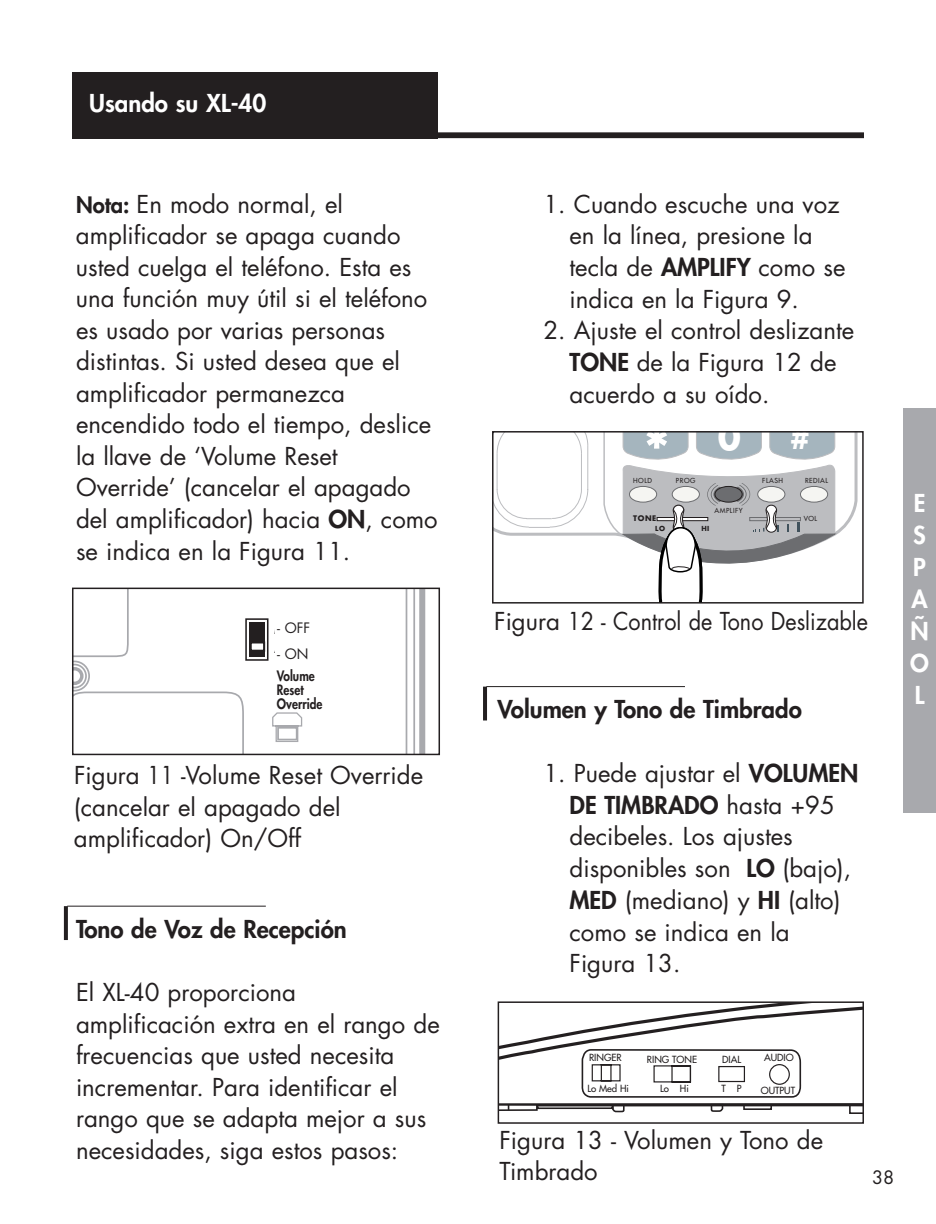
<style>
.page{position:relative;width:936px;height:1224px;background:#fff}
.page>*{position:absolute;margin:0;border:0;box-sizing:border-box;transform-origin:0 0}
.t1{font:700 60px "Futura";color:#fff}
.t2{font:700 33.8px "Futura";color:#fff}
.t3{font:700 31.6px "Futura";color:#fff}
.t4{font:24px/31.6px "Futura";color:#231f20}
.t5{font:800 24px "Futura";color:#231f20}
.t6{font:800 24px/32px "Futura";color:#fff}
.t7{font:18px "Futura";color:#231f20}
.t8{font:800 14px/14px "Futura";color:#231f20;scale:.85 1}
.t9{font:14px "Futura";color:#231f20}
.t10{font:700 10.4px/18.6px "Futura";color:#231f20}
.t11{font:9.6px "Futura";color:#231f20}
.t12{font:700 7.6px "Futura";color:#231f20}
.t13{font:6.8px "Futura";letter-spacing:.075em;color:#231f20}
.t14{font:700 6.8px "Futura";color:#231f20}
.s1{font-weight:800;font-size:22px}
.s2{font-weight:800}
</style>
<div class="page">
<hr style="left:72px;top:134px;width:792px;height:4px;background:#231f20">
<div style="left:72px;top:72px;width:365px;height:66px;background:#231f20"></div>
<hr style="left:72px;top:132px;width:792px;height:4px;background:#231f20">
<div style="left:903px;top:408px;width:33px;height:404px;background:#a8a9ad"></div>
<svg style="left:419px;top:591px;width:7px;height:161px"></svg>
<svg style="left:249px;top:591px;width:166px;height:161px"></svg>
<svg style="left:75px;top:591px;width:169px;height:161px"></svg>
<div style="left:250px;top:623px;width:15px;height:34px;background:#231f20"></div>
<div style="left:245px;top:618px;width:24px;height:43px;border:2px solid #231f20"></div>
<div style="left:250px;top:641px;width:15px;height:11px;background:#fff;border:2px solid #231f20"></div>
<svg style="left:271px;top:712px;width:32px;height:31px"></svg>
<div style="left:277px;top:727px;width:21px;height:13px;border:2px solid #a8a9ad"></div>
<div style="left:72px;top:588px;width:368px;height:167px;border:2px solid #231f20"></div>
<div style="left:275px;top:620px;width:77px;height:46px;background:#fff"></div>
<svg style="left:495px;top:434px;width:363px;height:102px"></svg>
<svg style="left:495px;top:434px;width:94px;height:94px"></svg>
<svg style="left:603px;top:434px;width:232px;height:167px"></svg>
<div style="left:492px;top:431px;width:372px;height:173px;border:2px solid #231f20"></div>
<svg style="left:501px;top:1004px;width:360px;height:110px"></svg>
<div style="left:498px;top:1001px;width:366px;height:123px;border:2px solid #231f20"></div>
<svg style="left:64px;top:906px;width:4px;height:34px"></svg>
<hr style="left:67px;top:906px;width:199px;height:1px;background:#231f20">
<hr style="left:483px;top:687px;width:4px;height:33px;background:#231f20">
<hr style="left:486px;top:686px;width:199px;height:1px;background:#231f20">
<p class="t6" style="left:89px;top:89px;width:179px">Usando su XL-40</p>
<p class="t4" style="left:76px;top:190px;width:363px"><span class="s1">Nota:</span> En modo normal, el amplificador se apaga cuando usted cuelga el teléfono. Esta es una función muy útil si el teléfono es usado por varias personas distintas. Si usted desea que el amplificador permanezca encendido todo el tiempo, deslice la llave de ‘Volume Reset<br>Override’ (cancelar el apagado del amplificador) hacia <span class="s2">ON</span>, como se indica en la Figura 11.</p>
<p class="t9" style="left:277px;top:622px;width:35px">- OFF</p>
<p class="t9" style="left:277px;top:648px;width:33px">- ON</p>
<p class="t8" style="left:277px;top:670px;width:55px">Volume<br>Reset<br>Override</p>
<p class="t10" style="left:274px;top:622px;width:50px">MANUAL<br>AUTO</p>
<p class="t4" style="left:74px;top:762px;width:351px">Figura 11 -Volume Reset Override (cancelar el apagado del amplificador) On/Off</p>
<p class="t5" style="left:76px;top:918px;width:272px">Tono de Voz de Recepción</p>
<p class="t4" style="left:76px;top:979px;width:365px">El XL-40 proporciona amplificación extra en el rango de frecuencias que usted necesita incrementar. Para identificar el rango que se adapta mejor a sus necesidades, siga estos pasos:</p>
<p class="t4" style="left:570px;top:190px;width:277px;text-indent:-26px">1. Cuando escuche una voz en la línea, presione la tecla de <span class="s2">AMPLIFY</span> como se indica en la Figura 9.</p>
<p class="t4" style="left:570px;top:317px;width:286px;text-indent:-26px">2. Ajuste el control deslizante<br><span class="s2">TONE</span> de la Figura 12 de acuerdo a su oído.</p>
<h1 class="t1" style="left:642px;top:423px;width:30px">*</h1>
<h2 class="t2" style="left:718px;top:422px;width:25px">0</h2>
<h3 class="t3" style="left:789px;top:423px;width:23px">#</h3>
<p class="t13" style="left:633px;top:477px;width:20px">HOLD</p>
<p class="t13" style="left:676px;top:477px;width:21px">PROG</p>
<p class="t12" style="left:633px;top:514px;width:25px">TONE</p>
<p class="t14" style="left:655px;top:526px;width:11px">LO</p>
<p class="t14" style="left:701px;top:526px;width:10px">HI</p>
<p class="t13" style="left:715px;top:507px;width:30px">AMPLIFY</p>
<p class="t13" style="left:762px;top:477px;width:22px">FLASH</p>
<p class="t13" style="left:805px;top:477px;width:25px">REDIAL</p>
<p class="t13" style="left:804px;top:515px;width:15px">VOL</p>
<p class="t4" style="left:494px;top:608px;width:375px">Figura 12 - Control de Tono Deslizable</p>
<p class="t5" style="left:498px;top:698px;width:306px">Volumen y Tono de Timbrado</p>
<p class="t4" style="left:570px;top:759px;width:290px;text-indent:-26px">1. Puede ajustar el <span class="s2">VOLUMEN<br>DE TIMBRADO</span> hasta +95 decibeles. Los ajustes disponibles son <span class="s2">LO</span> (bajo),<br><span class="s2">MED</span> (mediano) y <span class="s2">HI</span> (alto) como se indica en la<br>Figura 13.</p>
<p class="t6" style="left:910px;top:489px;width:20px">E<br>S<br>P<br>A<br>Ñ<br>O<br>L</p>
<p class="t11" style="left:589px;top:1053px;width:34px">RINGER</p>
<p class="t11" style="left:647px;top:1054px;width:52px">RING TONE</p>
<p class="t11" style="left:722px;top:1054px;width:21px">DIAL</p>
<p class="t11" style="left:764px;top:1053px;width:31px">AUDIO</p>
<p class="t11" style="left:587px;top:1084px;width:43px">Lo Med Hi</p>
<p class="t11" style="left:660px;top:1084px;width:30px">Lo Hi</p>
<p class="t11" style="left:721px;top:1084px;width:22px">T P</p>
<p class="t11" style="left:761px;top:1086px;width:36px">OUTPUT</p>
<p class="t4" style="left:499px;top:1126px;width:325px">Figura 13 - Volumen y Tono de<br>Timbrado</p>
<p class="t7" style="left:872px;top:1169px;width:24px">38</p>
</div>
